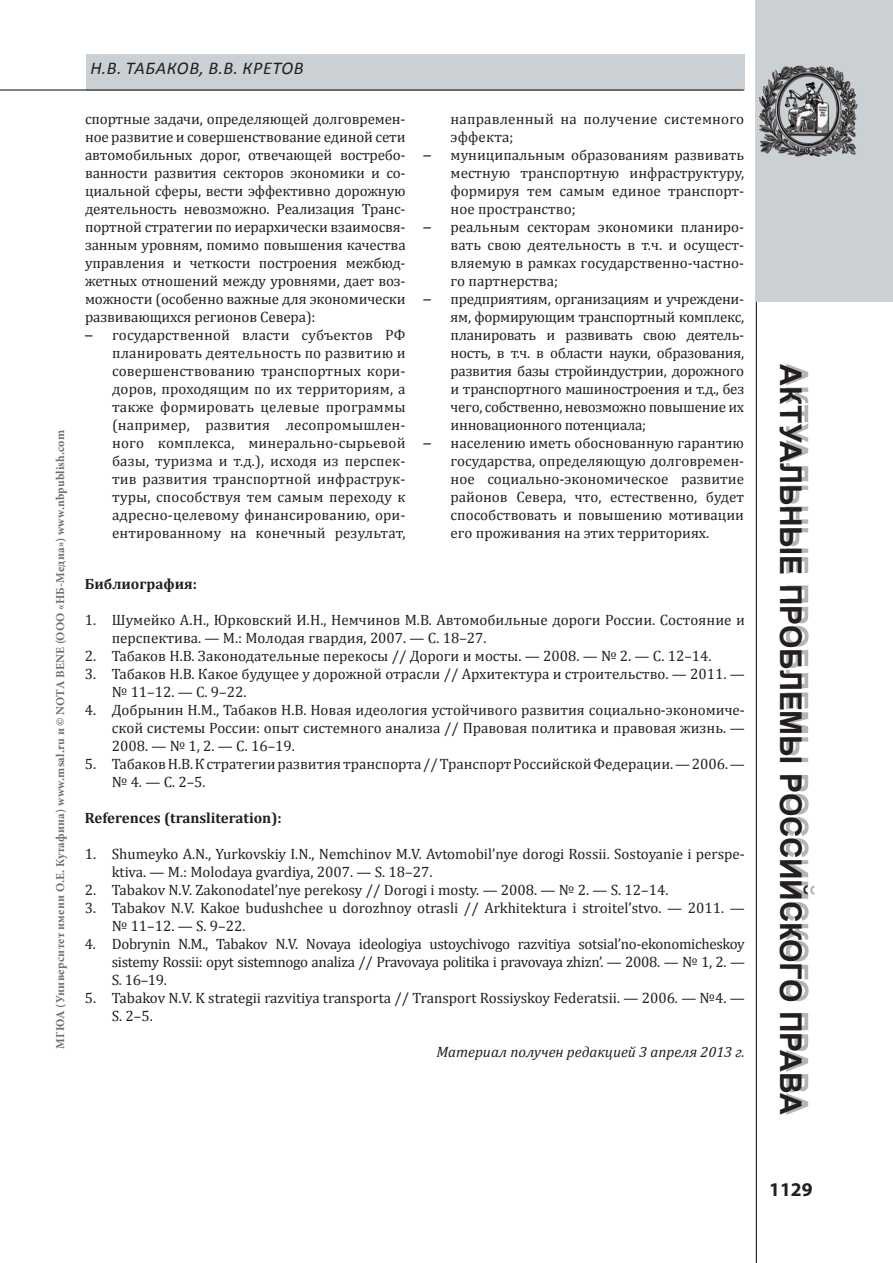
<style>
.page{position:relative;width:893px;height:1263px;background:#fff}
.page>*{position:absolute;margin:0;border:0;box-sizing:border-box;transform-origin:0 0}
.t1{font:700 30px "Arial";letter-spacing:-.005em;color:#231f20}
.t2{font:700 19.5px "Myriad Pro";color:#231f20}
.t3{font:italic 18px "Calibri";color:#231f20}
.t4{font:15px/18px "Cambria";color:#231f20;text-align:justify}
.t5{font:700 15px "Cambria";color:#231f20}
.t6{font:italic 15px "Cambria";color:#231f20}
.t7{font:700 12px "Minion Pro";letter-spacing:.02em;color:#6c6d70}
.s1{font-family:"Calibri"}
</style>
<div class="page">
<hr style="left:756px;top:0;width:1px;height:1263px;background:#231f20">
<div style="left:786px;top:364px;width:28px;height:751px;background:#231f20;opacity:.33"></div>
<div style="left:757px;top:0;width:136px;height:301px;background:#cad0d4"></div>
<div style="left:563px;top:54px;width:182px;height:36px;background:#cad0d4"></div>
<div style="left:86px;top:54px;width:477px;height:36px;background:#cad0d4"></div>
<hr style="left:0;top:89px;width:744px;height:2px;background:#231f20">
<img style="left:755px;top:54px;width:103px;height:111px">
<p class="t7" style="left:52px;top:1048px;width:620px;rotate:-90deg">МГЮА (Университет имени О.Е. Кутафина) www.msal.ru и © NOTA BENE (ООО «НБ-Медиа») www.nbpublish.com</p>
<p class="t3" style="left:90px;top:57px;width:47px">н.в. табаков</p>
<p class="t3" style="left:200px;top:57px;width:55px">, в.в. кретов</p>
<p class="t4" style="left:85px;top:110px;width:322px">спортные задачи, определяющей долговремен&shy;ное развитие и совершенствование единой сети автомобильных дорог, отвечающей востребо&shy;ванности развития секторов экономики и со&shy;циальной сферы, вести эффективно дорожную деятельность невозможно. Реализация Транс&shy;портной стратегии по иерархически взаимосвя&shy;занным уровням, помимо повышения качества управления и четкости построения межбюд&shy;жетных отношений между уровнями, дает воз&shy;можности (особенно важные для экономически развивающихся регионов Севера):</p>
<p class="t4" style="left:112px;top:326px;width:295px;text-indent:-27px"><span class="s1">–</span> государственной власти субъектов РФ планировать деятельность по развитию и совершенствованию транспортных кори&shy;доров, проходящим по их территориям, а также формировать целевые программы (например, развития лесопромышлен&shy;ного комплекса, минерально-сырьевой базы, туризма и т.д.), исходя из перспек&shy;тив развития транспортной инфраструк&shy;туры, способствуя тем самым переходу к адресно-целевому финансированию, ори&shy;ентированному на конечный результат,</p>
<p class="t4" style="left:451px;top:110px;width:295px">направленный на получение системного эффекта;</p>
<p class="t4" style="left:451px;top:146px;width:295px;text-indent:-27px"><span class="s1">–</span> муниципальным образованиям развивать местную транспортную инфраструктуру, формируя тем самым единое транспорт&shy;ное пространство;</p>
<p class="t4" style="left:451px;top:218px;width:295px;text-indent:-27px"><span class="s1">–</span> реальным секторам экономики планиро&shy;вать свою деятельность в т.ч. и осущест&shy;вляемую в рамках государственно-частно&shy;го партнерства;</p>
<p class="t4" style="left:451px;top:290px;width:295px;text-indent:-27px"><span class="s1">–</span> предприятиям, организациям и учреждени&shy;ям, формирующим транспортный комплекс, планировать и развивать свою деятель&shy;ность, в т.ч. в области науки, образования, развития базы стройиндустрии, дорожного и транспортного машиностроения и т.д., без чего, собственно, невозможно повышение их инновационного потенциала;</p>
<p class="t4" style="left:451px;top:434px;width:295px;text-indent:-27px"><span class="s1">–</span> населению иметь обоснованную гарантию государства, определяющую долговремен&shy;ное социально-экономическое развитие районов Севера, что, естественно, будет способствовать и повышению мотивации его проживания на этих территориях.</p>
<p class="t5" style="left:85px;top:574px;width:114px">Библиография:</p>
<p class="t4" style="left:112px;top:611px;width:635px;text-indent:-27px">1. Шумейко А.Н., Юрковский И.Н., Немчинов М.В. Автомобильные дороги России. Состояние и перспектива. — М.: Молодая гвардия, 2007. — С. 18–27.</p>
<p class="t4" style="left:85px;top:647px;width:628px">2. Табаков Н.В. Законодательные перекосы // Дороги и мосты. — 2008. — № 2. — С. 12–14.</p>
<p class="t4" style="left:112px;top:665px;width:635px;text-indent:-27px">3. Табаков Н.В. Какое будущее у дорожной отрасли // Архитектура и строительство. — 2011. — № 11–12. — С. 9–22.</p>
<p class="t4" style="left:112px;top:701px;width:635px;text-indent:-27px">4. Добрынин Н.М., Табаков Н.В. Новая идеология устойчивого развития социально-экономиче&shy;ской системы России: опыт системного анализа // Правовая политика и правовая жизнь. — 2008. — № 1, 2. — С. 16–19.</p>
<p class="t4" style="left:112px;top:755px;width:635px;text-indent:-27px">5. Табаков Н.В. К стратегии развития транспорта // Транспорт Российской Федерации. — 2006. — № 4. — С. 2–5.</p>
<p class="t5" style="left:85px;top:808px;width:198px">References (transliteration):</p>
<p class="t4" style="left:112px;top:845px;width:635px;text-indent:-27px">1. Shumeyko A.N., Yurkovskiy I.N., Nemchinov M.V. Avtomobil’nye dorogi Rossii. Sostoyanie i perspe&shy;ktiva. — M.: Molodaya gvardiya, 2007. — S. 18–27.</p>
<p class="t4" style="left:85px;top:881px;width:585px">2. Tabakov N.V. Zakonodatel’nye perekosy // Dorogi i mosty. — 2008. — № 2. — S. 12–14.</p>
<p class="t4" style="left:112px;top:899px;width:635px;text-indent:-27px">3. Tabakov N.V. Kakoe budushchee u dorozhnoy otrasli // Arkhitektura i stroitel’stvo. — 2011. — № 11–12. — S. 9–22.</p>
<p class="t4" style="left:112px;top:935px;width:635px;text-indent:-27px">4. Dobrynin N.M., Tabakov N.V. Novaya ideologiya ustoychivogo razvitiya sotsial’no-ekonomicheskoy sistemy Rossii: opyt sistemnogo analiza // Pravovaya politika i pravovaya zhizn’. — 2008. — № 1, 2. — S. 16–19.</p>
<p class="t4" style="left:112px;top:989px;width:635px;text-indent:-27px">5. Tabakov N.V. K strategii razvitiya transporta // Transport Rossiyskoy Federatsii. — 2006. — №4. —<br>S. 2–5.</p>
<p class="t6" style="left:436px;top:1042px;width:310px">Материал получен редакцией 3 апреля 2013 г.</p>
<h1 class="t1" style="left:810px;top:364px;width:747px;rotate:90deg">Актуальные проблемы российского права</h1>
<h2 class="t2" style="left:769px;top:1177px;width:45px">1129</h2>
</div>
